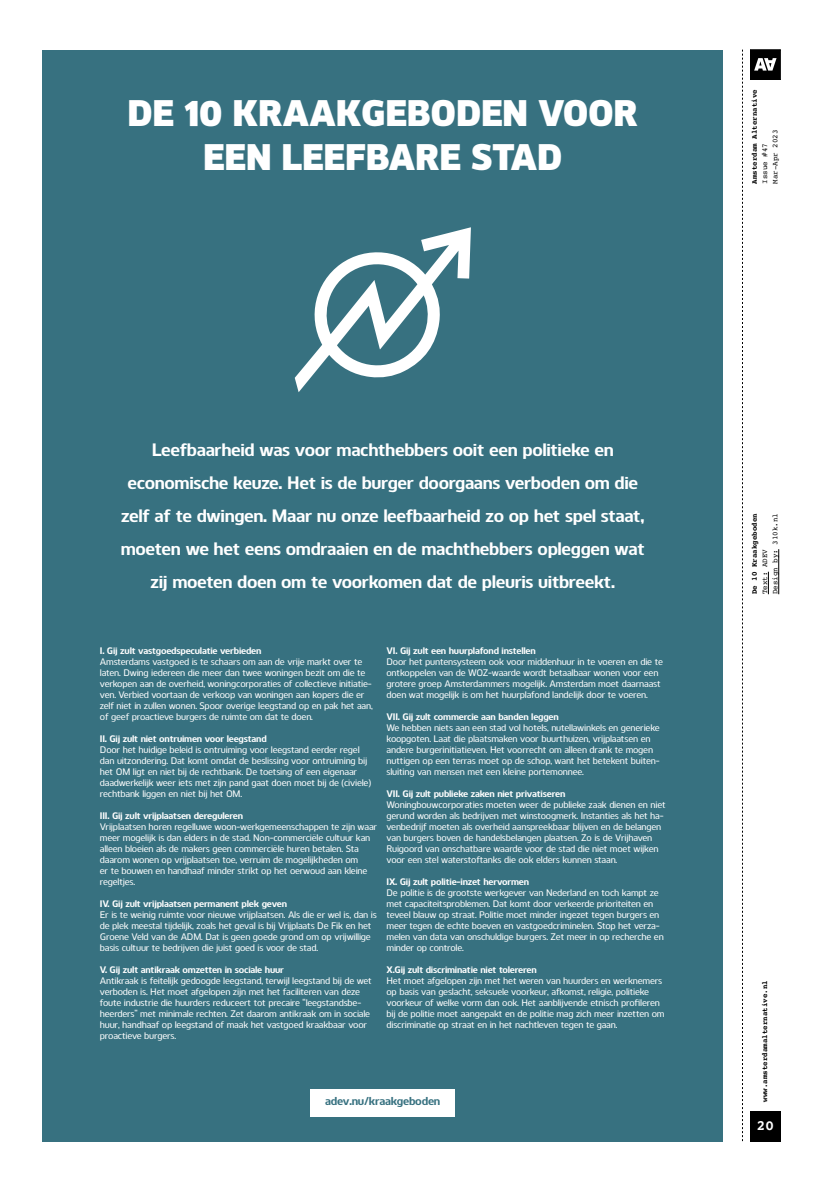
<style>
.page{position:relative;width:823px;height:1191px;background:#fff}
.page>*{position:absolute;margin:0;border:0;box-sizing:border-box;transform-origin:0 0}
.t1{font:800 37px/44px "Kobern";letter-spacing:-.01em;color:#fff;text-align:center}
.t2{font:700 18px/33px "Kobern";letter-spacing:-.02em;color:#fff;text-align:center}
.t3{font:700 14px "Courier";color:#fff}
.t4{font:700 11.5px "Kobern";letter-spacing:-.02em;color:#377180}
.t5{font:500 9.5px/11px "Kobern";letter-spacing:-.02em;color:#fff}
.t6{font:700 9.5px "Kobern";letter-spacing:-.02em;color:#fff}
.t7{font:700 7.5px "Courier";color:#000}
.t8{font:7.5px/10.3px "Courier";color:#000}
</style>
<div class="page">
<div style="left:750px;top:50px;width:29px;height:30px;background:#000"></div>
<div style="left:749px;top:50px;width:31px;height:30px;border:1px solid #000"></div>
<svg style="left:754px;top:58px;width:22px;height:13px"></svg>
<div style="left:749px;top:1111px;width:31px;height:30px;background:#000"></div>
<svg style="left:767px;top:572px;width:1px;height:22px"></svg>
<hr style="left:778px;top:549px;width:1px;height:45px;background:#000">
<div style="left:43px;top:50px;width:679px;height:1091px;background:#377180"></div>
<svg style="left:294px;top:227px;width:176px;height:165px"></svg>
<div style="left:310px;top:1088px;width:144px;height:28px;background:#fff"></div>
<h1 class="t1" style="left:127px;top:89px;width:512px">DE 10 KRAAKGEBODEN VOOR<br>EEN LEEFBARE STAD</h1>
<p class="t7" style="left:747px;top:184px;width:96px;rotate:-90deg">Amsterdam Alternative</p>
<p class="t8" style="left:758px;top:184px;width:55px;rotate:-90deg">Issue #47<br>Mar-Apr 2023</p>
<p class="t2" style="left:121px;top:432px;width:525px">Leefbaarheid was voor machthebbers ooit een politieke en economische keuze. Het is de burger doorgaans verboden om die zelf af te dwingen. Maar nu onze leefbaarheid zo op het spel staat, moeten we het eens omdraaien en de machthebbers opleggen wat zij moeten doen om te voorkomen dat de pleuris uitbreekt.</p>
<p class="t6" style="left:100px;top:644px;width:163px">I. Gij zult vastgoedspeculatie verbieden</p>
<p class="t5" style="left:100px;top:656px;width:274px">Amsterdams vastgoed is te schaars om aan de vrije markt over te laten. Dwing iedereen die meer dan twee woningen bezit om die te verkopen aan de overheid, woningcorporaties of collectieve initiatie&shy;ven. Verbied voortaan de verkoop van woningen aan kopers die er zelf niet in zullen wonen. Spoor overige leegstand op en pak het aan, of geef proactieve burgers de ruimte om dat te doen.</p>
<p class="t6" style="left:100px;top:732px;width:168px">II. Gij zult niet ontruimen voor leegstand</p>
<p class="t5" style="left:100px;top:744px;width:272px">Door het huidige beleid is ontruiming voor leegstand eerder regel dan uitzondering. Dat komt omdat de beslissing voor ontruiming bij het OM ligt en niet bij de rechtbank. De toetsing of een eigenaar daadwerkelijk weer iets met zijn pand gaat doen moet bij de (civiele) rechtbank liggen en niet bij het OM.</p>
<p class="t6" style="left:100px;top:809px;width:145px">III. Gij zult vrijplaatsen dereguleren</p>
<p class="t5" style="left:100px;top:821px;width:278px">Vrijplaatsen horen regelluwe woon-werkgemeenschappen te zijn waar meer mogelijk is dan elders in de stad. Non-commerciële cultuur kan alleen bloeien als de makers geen commerciële huren betalen. Sta daarom wonen op vrijplaatsen toe, verruim de mogelijkheden om<br>er te bouwen en handhaaf minder strikt op het oerwoud aan kleine regeltjes.</p>
<p class="t6" style="left:100px;top:897px;width:188px">IV. Gij zult vrijplaatsen permanent plek geven</p>
<p class="t5" style="left:100px;top:909px;width:278px">Er is te weinig ruimte voor nieuwe vrijplaatsen. Als die er wel is, dan is de plek meestal tijdelijk, zoals het geval is bij Vrijplaats De Fik en het Groene Veld van de ADM. Dat is geen goede grond om op vrijwillige basis cultuur te bedrijven die juist goed is voor de stad.</p>
<p class="t6" style="left:100px;top:963px;width:185px">V. Gij zult antikraak omzetten in sociale huur</p>
<p class="t5" style="left:100px;top:975px;width:273px">Antikraak is feitelijk gedoogde leegstand, terwijl leegstand bij de wet verboden is. Het moet afgelopen zijn met het faciliteren van deze foute industrie die huurders reduceert tot precaire “leegstandsbe&shy;heerders” met minimale rechten. Zet daarom antikraak om in sociale huur, handhaaf op leegstand of maak het vastgoed kraakbaar voor proactieve burgers.</p>
<p class="t6" style="left:386px;top:644px;width:151px">VI. Gij zult een huurplafond instellen</p>
<p class="t5" style="left:386px;top:656px;width:278px">Door het puntensysteem ook voor middenhuur in te voeren en die te ontkoppelen van de WOZ-waarde wordt betaalbaar wonen voor een grotere groep Amsterdammers mogelijk. Amsterdam moet daarnaast doen wat mogelijk is om het huurplafond landelijk door te voeren.</p>
<p class="t6" style="left:386px;top:710px;width:174px">VII. Gij zult commercie aan banden leggen</p>
<p class="t5" style="left:386px;top:722px;width:274px">We hebben niets aan een stad vol hotels, nutellawinkels en generieke koopgoten. Laat die plaatsmaken voor buurthuizen, vrijplaatsen en andere burgerinitiatieven. Het voorrecht om alleen drank te mogen nuttigen op een terras moet op de schop, want het betekent buiten&shy;sluiting van mensen met een kleine portemonnee.</p>
<p class="t6" style="left:386px;top:787px;width:180px">VII. Gij zult publieke zaken niet privatiseren</p>
<p class="t5" style="left:386px;top:799px;width:280px">Woningbouwcorporaties moeten weer de publieke zaak dienen en niet gerund worden als bedrijven met winstoogmerk. Instanties als het ha&shy;venbedrijf moeten als overheid aanspreekbaar blijven en de belangen van burgers boven de handelsbelangen plaatsen. Zo is de Vrijhaven Ruigoord van onschatbare waarde voor de stad die niet moet wijken voor een stel waterstoftanks die ook elders kunnen staan.</p>
<p class="t6" style="left:386px;top:875px;width:144px">IX. Gij zult politie-inzet hervormen</p>
<p class="t5" style="left:386px;top:887px;width:278px">De politie is de grootste werkgever van Nederland en toch kampt ze met capaciteitsproblemen. Dat komt door verkeerde prioriteiten en teveel blauw op straat. Politie moet minder ingezet tegen burgers en meer tegen de echte boeven en vastgoedcriminelen. Stop het verza&shy;melen van data van onschuldige burgers. Zet meer in op recherche en minder op controle.</p>
<p class="t6" style="left:386px;top:963px;width:152px">X.Gij zult discriminatie niet tolereren</p>
<p class="t5" style="left:386px;top:975px;width:279px">Het moet afgelopen zijn met het weren van huurders en werknemers op basis van geslacht, seksuele voorkeur, afkomst, religie, politieke voorkeur of welke vorm dan ook. Het aanblijvende etnisch profileren bij de politie moet aangepakt en de politie mag zich meer inzetten om discriminatie op straat en in het nachtleven tegen te gaan.</p>
<p class="t4" style="left:325px;top:1093px;width:117px">adev.nu/kraakgeboden</p>
<p class="t7" style="left:747px;top:594px;width:82px;rotate:-90deg">De 10 Kraakgeboden</p>
<p class="t8" style="left:758px;top:594px;width:83px;rotate:-90deg">Text: ADEV<br>Design by: 310k.nl</p>
<p class="t7" style="left:758px;top:1101px;width:123px;rotate:-90deg">www.amsterdamalternative.nl</p>
<h3 class="t3" style="left:756px;top:1114px;width:18px">20</h3>
</div>
